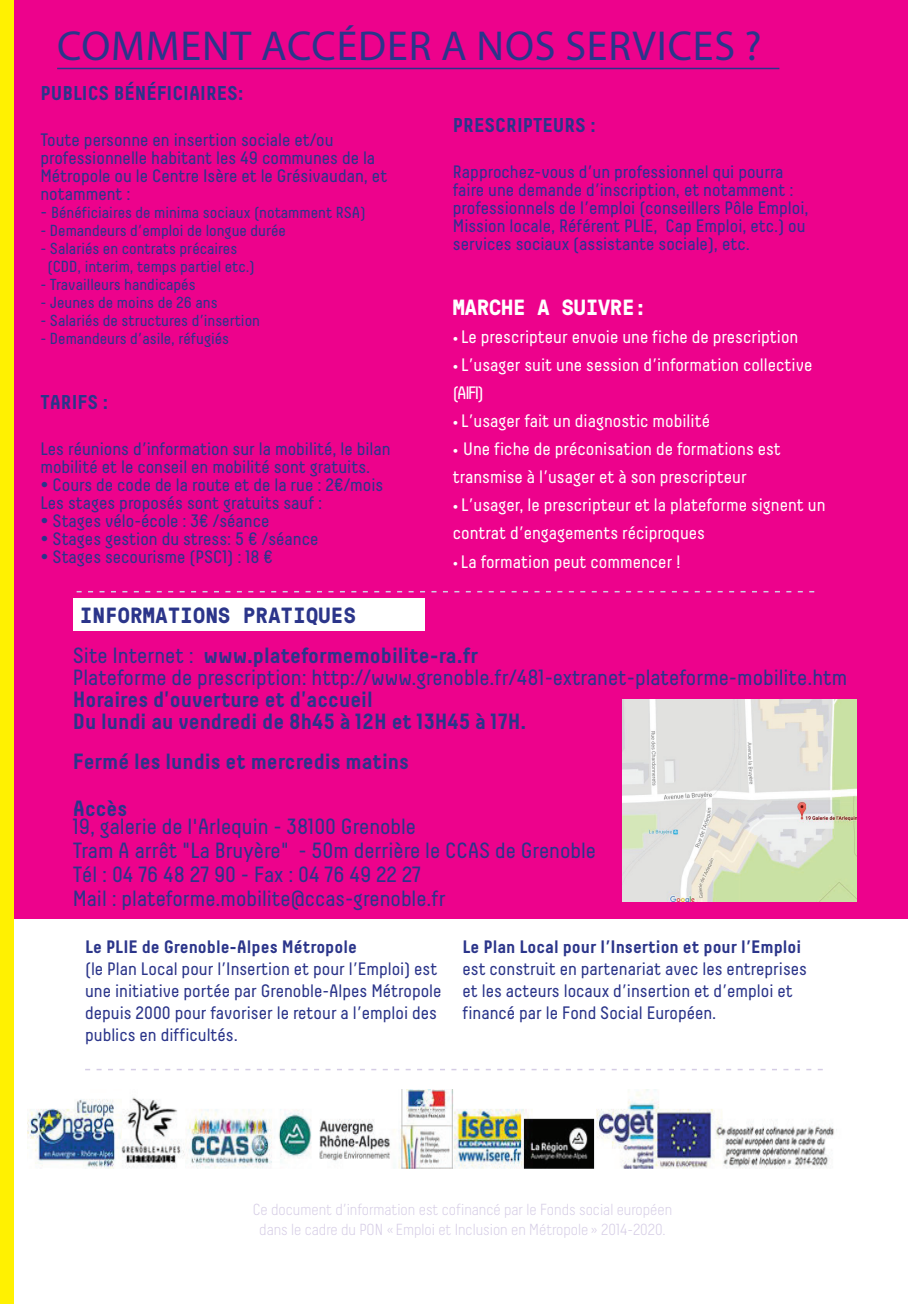
<style>
.page{position:relative;width:908px;height:1304px;background:#fff}
.page>*{position:absolute;margin:0;border:0;box-sizing:border-box;transform-origin:0 0}
.t1{font:42px "Myriad Pro";letter-spacing:.02em;color:#2b358a}
.t2{font:22px/24px "Decima";color:#2b358a}
.t3{font:700 22px/22px "Decima";color:#2b358a}
.t4{font:700 22px "GT Pressura Mono";letter-spacing:.02em;color:#2b358a}
.t5{font:700 22px "GT Pressura Mono";color:#fff}
.t6{font:700 20px "Decima";color:#2b358a}
.t7{font:18px/22px "Decima";color:#2b358a}
.t8{font:18px/28px "Decima";color:#fff}
.t9{font:18px/18px "Decima";color:#2e3092}
.t10{font:700 18px "Decima";color:#2b358a}
.t11{font:16px/18px "Decima";color:#2b358a}
.t12{font:300 16px/19.2px "Decima";color:#d5cce5;text-align:center}
.s1{font-size:18px}
.s2{font-weight:700;font-size:12px}
.s3{font-size:12px}
.s4{font-weight:700}
</style>
<div class="page">
<div style="left:3px;top:0;width:904px;height:918px;background:#ed028c"></div>
<svg style="left:85px;top:1069px;width:737px;height:1px"></svg>
<hr style="left:57px;top:68px;width:722px;height:1px;background:#2b358a">
<div style="left:0;top:0;width:14px;height:1304px;background:#fff101"></div>
<div style="left:73px;top:598px;width:351px;height:32px;background:#fff"></div>
<svg style="left:77px;top:591px;width:737px;height:1px"></svg>
<img style="left:622px;top:700px;width:234px;height:201px">
<img style="left:27px;top:1090px;width:807px;height:79px">
<h1 class="t1" style="left:57px;top:21px;width:445px">COMMENT ACCÉDER A NOS</h1>
<h1 class="t1" style="left:565px;top:21px;width:198px">SERVICES ?</h1>
<p class="t6" style="left:40px;top:81px;width:152px">PUBLICS BÉNÉFICIAIR</p>
<p class="t6" style="left:217px;top:81px;width:28px">ES:</p>
<p class="t7" style="left:40px;top:131px;width:348px;line-height:18px">Toute personne en insertion sociale et/ou professionnelle habitant les 49 communes de la Métropole ou le Centre Isère et le Grésivaudan, et notamment :</p>
<p class="t11" style="left:40px;top:204px;width:326px"><span class="s1">-</span> Bénéficiaires de minima sociaux (notamment RSA)</p>
<p class="t11" style="left:40px;top:222px;width:247px">- Demandeurs d’emploi de longue durée</p>
<p class="t11" style="left:47px;top:240px;width:209px;text-indent:-7px">- Salariés en contrats précaires (CDD, interim, temps partiel etc.)</p>
<p class="t11" style="left:40px;top:276px;width:157px">- Travailleurs handicapés</p>
<p class="t11" style="left:40px;top:294px;width:179px">- Jeunes de moins de 26 ans</p>
<p class="t11" style="left:40px;top:312px;width:221px">- Salariés de structures d’insertion</p>
<p class="t11" style="left:40px;top:330px;width:190px">- Demandeurs d’asile, réfugiés</p>
<p class="t6" style="left:452px;top:113px;width:112px">PRESCRI PTEURS</p>
<p class="t6" style="left:590px;top:113px;width:7px">:</p>
<p class="t9" style="left:452px;top:163px;width:357px">Rapprochez-vous d’un professionnel qui pourra faire une demande d’inscription, et notamment : professionnels de l’emploi (conseillers Pôle Emploi, Mission locale, Référent PLIE, Cap Emploi, etc.) ou services sociaux (assistante sociale), etc.</p>
<p class="t5" style="left:452px;top:291px;width:195px">MARCHE A SUIVRE:</p>
<p class="t8" style="left:452px;top:323px;width:347px"><span class="s2">•</span> Le prescripteur envoie une fiche de prescription</p>
<p class="t8" style="left:452px;top:351px;width:361px"><span class="s2">•</span> L’usager suit une session d’information collective (AIFI)</p>
<p class="t8" style="left:452px;top:407px;width:258px"><span class="s2">•</span> L’usager fait un diagnostic mobilité</p>
<p class="t8" style="left:452px;top:435px;width:329px"><span class="s2">•</span> Une fiche de préconisation de formations est transmise à l’usager et à son prescripteur</p>
<p class="t8" style="left:452px;top:491px;width:374px"><span class="s2">•</span> L’usager, le prescripteur et la plateforme signent un contrat d’engagements réciproques</p>
<p class="t8" style="left:452px;top:547px;width:229px"><span class="s3">•</span> La formation peut commencer !</p>
<p class="t6" style="left:40px;top:390px;width:11px">TARIFS</p>
<p class="t6" style="left:103px;top:390px;width:7px">:</p>
<p class="t7" style="left:40px;top:440px;width:351px;line-height:18px">Les réunions d’information sur la mobilité, le bilan mobilité et le conseil en mobilité sont gratuits.</p>
<p class="t7" style="left:40px;top:476px;width:344px;line-height:18px">• Cours de code de la route et de la rue : 2€/mois<br>Les stages proposés sont gratuits sauf :</p>
<p class="t7" style="left:40px;top:510px;width:230px">• Stages vélo-école : 3€ /séance</p>
<p class="t7" style="left:40px;top:528px;width:279px">• Stages gestion du stress: 5 € /séance</p>
<p class="t7" style="left:40px;top:546px;width:234px">• Stages secourisme (PSC1) : 18 €</p>
<p class="t4" style="left:80px;top:599px;width:277px">INFORMATIONS PRATIQUES</p>
<p class="t2" style="left:73px;top:644px;width:775px;line-height:22px">Site Internet : <span class="s4">www.plateformemobilite-ra.fr<br></span>Plateforme de prescription: http://www.grenoble.fr/481-extranet-plateforme-mobilite.htm</p>
<p class="t3" style="left:73px;top:688px;width:455px">Horaires d'ouverture et d'accueil<br>Du lundi au vendredi de 8h45 à 12H et 13H45 à 17H.</p>
<p class="t3" style="left:73px;top:738px;width:338px;line-height:46.4px">Fermé les lundis et mercredis matins<br>Accès</p>
<p class="t2" style="left:73px;top:814px;width:524px">19, galerie de l'Arlequin - 38100 Grenoble<br>Tram A arrêt "La Bruyère" - 50m derrière le CCAS de Grenoble Tél : 04 76 48 27 90 - Fax : 04 76 49 22 27<br>Mail : plateforme.mobilite@ccas-grenoble.fr</p>
<p class="t10" style="left:85px;top:936px;width:273px">Le PLI E de Grenoble-Alpes Métropole</p>
<p class="t7" style="left:85px;top:958px;width:358px">(le Plan Local pour l’Insertion et pour l’Emploi) est une initiative portée par Grenoble-Alpes Métropole depuis 2000 pour favoriser le retour a l’emploi des publics en difficultés.</p>
<p class="t10" style="left:462px;top:936px;width:340px">Le Plan Local pour l’Insertion et pour l’Emploi</p>
<p class="t7" style="left:462px;top:958px;width:346px">est construit en partenariat avec les entreprises et les acteurs locaux d’insertion et d’emploi et financé par le Fond Social Européen.</p>
<p class="t12" style="left:252px;top:1200px;width:421px">Ce document d’information est cofinancé par le Fonds social européen dans le cadre du PON « Emploi et Inclusion en Métropole » 2014-2020.</p>
</div>
